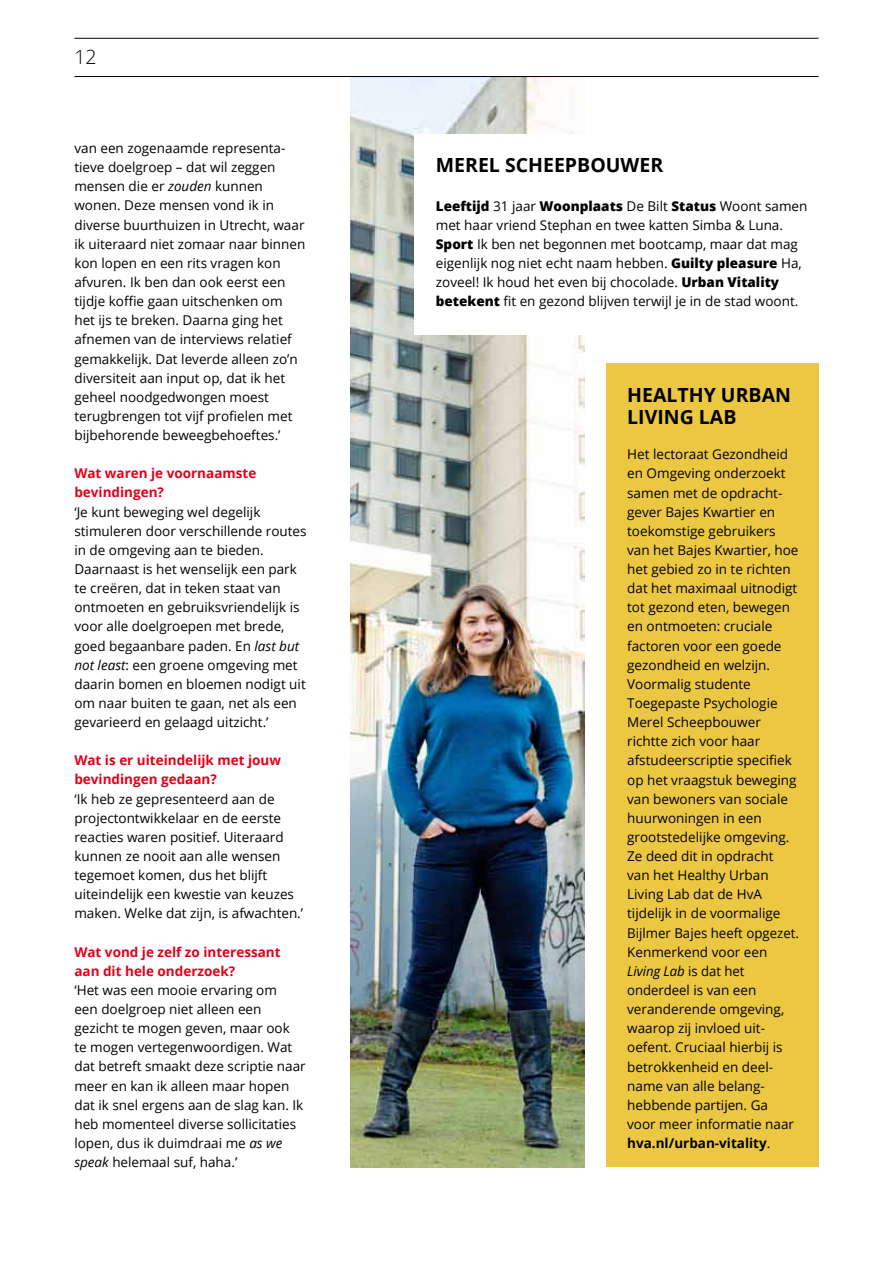
<style>
.page{position:relative;width:893px;height:1263px;background:#fff}
.page>*{position:absolute;margin:0;border:0;box-sizing:border-box;transform-origin:0 0}
.t1{font:700 19.5px/22.5px "Open Sans";color:#000}
.t2{font:300 19.5px "Open Sans";color:#000}
.t3{font:13.5px/19.2px "Open Sans";color:#000}
.t4{font:700 13.5px/19.2px "Open Sans";color:#e2001a}
.s1{font-style:italic}
.s2{font-weight:800}
.s3{font-weight:700}
</style>
<div class="page">
<img style="left:351px;top:77px;width:234px;height:1090px">
<hr style="left:74px;top:38px;width:745px;height:1px;background:#000">
<div style="left:606px;top:364px;width:213px;height:803px;background:#ecc741"></div>
<hr style="left:74px;top:76px;width:745px;height:1px;background:#000">
<div style="left:415px;top:134px;width:382px;height:201px;background:#fff"></div>
<h1 class="t2" style="left:74px;top:44px;width:24px">12</h1>
<p class="t3" style="left:74px;top:138px;width:232px">van een zogenaamde representa&shy;tieve doelgroep – dat wil zeggen mensen die er <span class="s1">zouden</span> kunnen wonen. Deze mensen vond ik in diverse buurthuizen in Utrecht, waar ik uiteraard niet zomaar naar binnen kon lopen en een rits vragen kon afvuren. Ik ben dan ook eerst een tijdje koffie gaan uitschenken om het ijs te breken. Daarna ging het afnemen van de interviews relatief gemakkelijk. Dat leverde alleen zo’n diversiteit aan input op, dat ik het geheel noodgedwongen moest terugbrengen tot vijf profielen met bijbehorende beweegbehoeftes.’</p>
<p class="t4" style="left:74px;top:463px;width:183px">Wat waren je voornaamste bevindingen?</p>
<p class="t3" style="left:74px;top:502px;width:234px">‘Je kunt beweging wel degelijk stimuleren door verschillende routes in de omgeving aan te bieden.<br>Daarnaast is het wenselijk een park te creëren, dat in teken staat van ontmoeten en gebruiksvriendelijk is voor alle doelgroepen met brede, goed begaanbare paden. En <span class="s1">last but not least</span>: een groene omgeving met daarin bomen en bloemen nodigt uit om naar buiten te gaan, net als een gevarieerd en gelaagd uitzicht.’</p>
<p class="t4" style="left:74px;top:750px;width:208px">Wat is er uiteindelijk met jouw bevindingen gedaan?</p>
<p class="t3" style="left:74px;top:789px;width:230px">‘Ik heb ze gepresenteerd aan de projectontwikkelaar en de eerste reacties waren positief. Uiteraard kunnen ze nooit aan alle wensen tegemoet komen, dus het blijft uiteindelijk een kwestie van keuzes maken. Welke dat zijn, is afwachten.’</p>
<p class="t4" style="left:74px;top:942px;width:208px">Wat vond je zelf zo interessant aan dit hele onderzoek?</p>
<p class="t3" style="left:74px;top:980px;width:233px">‘Het was een mooie ervaring om<br>een doelgroep niet alleen een gezicht te mogen geven, maar ook<br>te mogen vertegenwoordigen. Wat dat betreft smaakt deze scriptie naar meer en kan ik alleen maar hopen dat ik snel ergens aan de slag kan. Ik heb momenteel diverse sollicitaties lopen, dus ik duimdraai me <span class="s1">as we speak</span> helemaal suf, haha.’</p>
<h1 class="t1" style="left:436px;top:153px;width:229px">Merel scheepbouwer</h1>
<p class="t3" style="left:436px;top:196px;width:373px"><span class="s2">Leeftijd</span> 31 jaar <span class="s2">Woonplaats</span> De Bilt <span class="s2">Status</span> Woont samen met haar vriend Stephan en twee katten Simba &amp; Luna.<br><span class="s2">Sport</span> Ik ben net begonnen met bootcamp, maar dat mag eigenlijk nog niet echt naam hebben. <span class="s2">Guilty pleasure</span> Ha, zoveel! Ik houd het even bij chocolade. <span class="s2">Urban Vitality betekent</span> fit en gezond blijven terwijl je in de stad woont.</p>
<h1 class="t1" style="left:627px;top:383px;width:165px">H ealthy U rban<br>Living Lab</h1>
<p class="t3" style="left:627px;top:444px;width:173px">Het lectoraat Gezondheid en Omgeving onderzoekt samen met de opdracht&shy;gever Bajes Kwartier en toekomstige gebruikers van het Bajes Kwartier, hoe het gebied zo in te richten dat het maximaal uitnodigt tot gezond eten, bewegen en ontmoeten: cruciale factoren voor een goede gezondheid en welzijn.<br>Voormalig studente<br>Toegepaste Psychologie<br>Merel Scheepbouwer richtte zich voor haar afstudeerscriptie specifiek op het vraagstuk beweging van bewoners van sociale huurwoningen in een grootstedelijke omgeving.<br>Ze deed dit in opdracht van het Healthy Urban<br>Living Lab dat de HvA tijdelijk in de voormalige<br>Bijlmer Bajes heeft opgezet.<br>Kenmerkend voor een<br><span class="s1">Living Lab</span> is dat het onderdeel is van een veranderende omgeving, waarop zij invloed uit&shy;oefent. Cruciaal hierbij is betrokkenheid en deel&shy;name van alle belang&shy;hebbende partijen. Ga voor meer informatie naar <span class="s3">hva.nl/urban-vitality</span>.</p>
</div>
